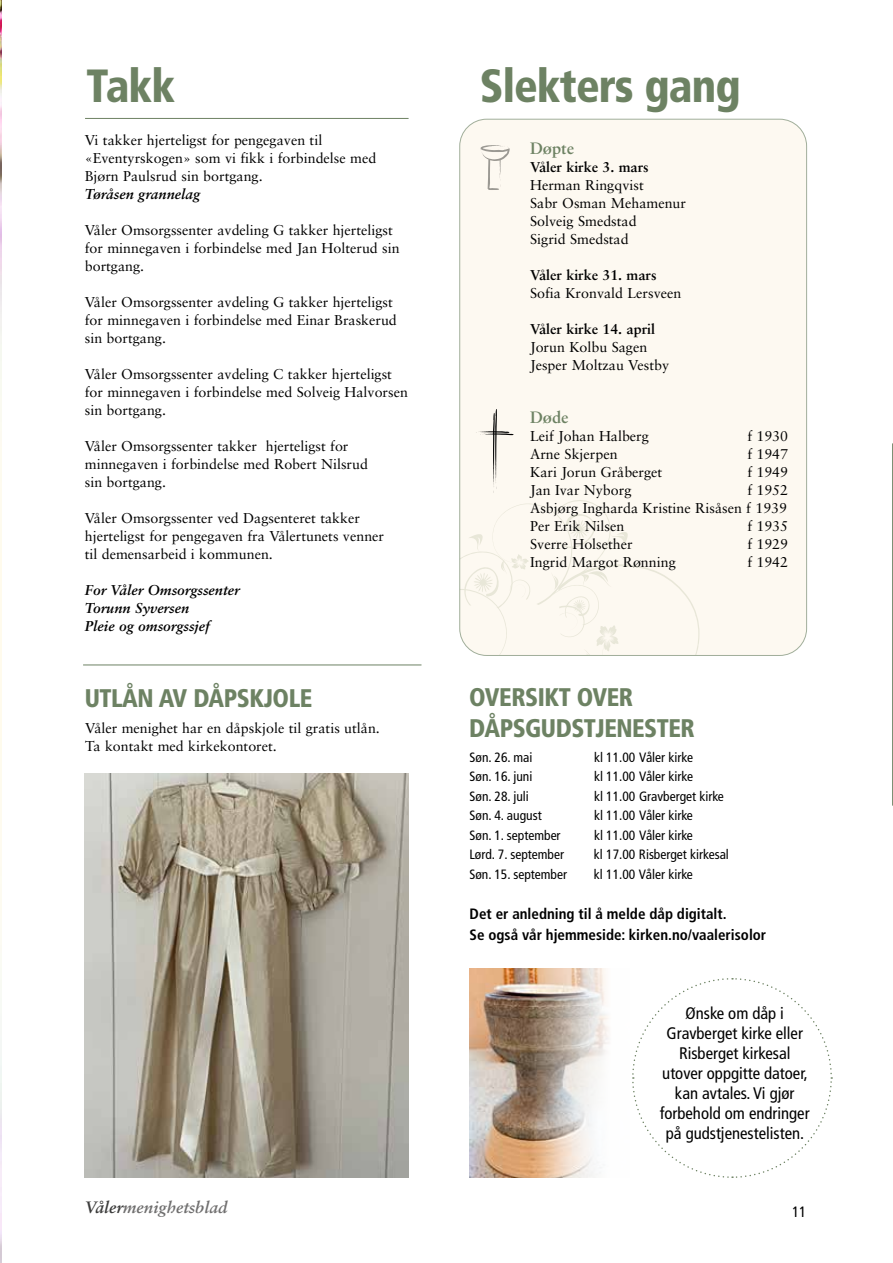
<style>
.page{position:relative;width:893px;height:1263px;background:#fff}
.page>*{position:absolute;margin:0;border:0;box-sizing:border-box;transform-origin:0 0}
.t1{font:900 condensed 46.5px "Frutiger LT Std";letter-spacing:-.02em;color:#6d8263;scale:.95 1}
.t2{font:900 condensed 25.5px/30.6px "Frutiger LT Std";letter-spacing:-.02em;color:#6d8263;scale:.95 1}
.t3{font:condensed 16.8px/20.1px "Frutiger LT Std";color:#000;text-align:center}
.t4{font:italic 700 16.5px "Sabon LT Std";color:#706f6f}
.t5{font:700 16.5px "Sabon LT Pro";color:#6d8263}
.t6{font:700 condensed 15px/21px "Frutiger LT Std";color:#000}
.t7{font:condensed 15px "Frutiger LT Std";color:#000}
.t8{font:14.25px/18px "Sabon LT Pro";color:#000}
.t9{font:italic 700 14.25px/18px "Sabon LT Pro";color:#000}
.t10{font:700 14.25px "Sabon LT Pro";color:#000}
.t11{font:condensed 13.5px "Frutiger LT Std";color:#000}
.s1{color:#3c3c3b}
</style>
<div class="page">
<hr style="left:0;top:0;width:1px;height:1263px;background:#fffbed">
<div style="left:460px;top:119px;width:347px;height:536px;background:#fdf9f1;border-radius:27px"></div>
<hr style="left:85px;top:118px;width:324px;height:1px;background:#6d8263">
<svg style="left:481px;top:145px;width:29px;height:45px"></svg>
<svg style="left:460px;top:409px;width:240px;height:246px"></svg>
<img style="left:470px;top:968px;width:139px;height:210px">
<svg style="left:632px;top:978px;width:201px;height:200px"></svg>
<img style="left:85px;top:774px;width:323px;height:404px">
<hr style="left:892px;top:443px;width:1px;height:363px;background:#6d8263">
<hr style="left:83px;top:665px;width:338px;height:1px;background:#6d8263">
<img style="left:0;top:0;width:1px;height:336px">
<img style="left:0;top:1040px;width:1px;height:223px">
<h1 class="t1" style="left:87px;top:58px;width:95px">Takk</h1>
<p class="t8" style="left:85px;top:131px;width:293px">Vi takker hjerteligst for pengegaven til «Eventyrskogen» som vi fikk i forbindelse med<br>Bjørn Paulsrud sin bortgang.</p>
<p class="t9" style="left:85px;top:185px;width:117px">Tøråsen grannelag</p>
<p class="t8" style="left:85px;top:221px;width:316px">Våler Omsorgssenter avdeling G takker hjerteligst for minnegaven i forbindelse med Jan Holterud sin bortgang.</p>
<p class="t8" style="left:85px;top:293px;width:313px">Våler Omsorgssenter avdeling G takker hjerteligst for minnegaven i forbindelse med Einar Braskerud sin bortgang.</p>
<p class="t8" style="left:85px;top:365px;width:325px">Våler Omsorgssenter avdeling C takker hjerteligst for minnegaven i forbindelse med Solveig Halvorsen sin bortgang.</p>
<p class="t8" style="left:85px;top:437px;width:285px">Våler Omsorgssenter takker hjerteligst for minnegaven i forbindelse med Robert Nilsrud sin bortgang.</p>
<p class="t8" style="left:85px;top:509px;width:301px">Våler Omsorgssenter ved Dagsenteret takker hjerteligst for pengegaven fra Vålertunets venner til demensarbeid i kommunen.</p>
<p class="t9" style="left:85px;top:581px;width:156px">For Våler Omsorgssenter<br>Torunn Syversen<br>Pleie og omsorgssjef</p>
<h2 class="t2" style="left:85px;top:683px;width:241px">UTLÅN AV DÅPSKJOLE</h2>
<p class="t8" style="left:85px;top:718px;width:296px">Våler menighet har en dåpskjole til gratis utlån.<br>Ta kontakt med kirkekontoret.</p>
<h1 class="t1" style="left:480px;top:58px;width:276px">Slekters gang</h1>
<p class="t5" style="left:530px;top:138px;width:46px">Døpte</p>
<p class="t10" style="left:530px;top:158px;width:120px">Våler kirke 3. mars</p>
<p class="t8" style="left:530px;top:176px;width:157px">Herman Ringqvist<br>Sabr Osman Mehamenur<br>Solveig Smedstad<br>Sigrid Smedstad</p>
<p class="t10" style="left:530px;top:266px;width:128px">Våler kirke 31. mars</p>
<p class="t8" style="left:530px;top:284px;width:153px">Sofia Kronvald Lersveen</p>
<p class="t10" style="left:530px;top:320px;width:127px">Våler kirke 14. april</p>
<p class="t8" style="left:530px;top:338px;width:141px">Jorun Kolbu Sagen<br>Jesper Moltzau Vestby</p>
<p class="t5" style="left:530px;top:407px;width:40px">Døde</p>
<p class="t8" style="left:530px;top:427px;width:120px">Leif Johan Halberg</p>
<p class="t8" style="left:747px;top:427px;width:42px">f 1930</p>
<p class="t8" style="left:530px;top:445px;width:89px">Arne Skjerpen</p>
<p class="t8" style="left:747px;top:445px;width:42px">f 1947</p>
<p class="t8" style="left:530px;top:463px;width:134px">Kari Jorun Gråberget</p>
<p class="t8" style="left:747px;top:463px;width:42px">f 1949</p>
<p class="t8" style="left:530px;top:481px;width:103px">Jan Ivar Nyborg</p>
<p class="t8" style="left:530px;top:481px;width:259px;text-align:justify;text-indent:217px">f 1952<br>Asbjørg Ingharda Kristine Risåsen f 1939<br>Per Erik Nilsen</p>
<p class="t8" style="left:747px;top:517px;width:42px">f 1935</p>
<p class="t8" style="left:530px;top:535px;width:104px">Sverre Holsether</p>
<p class="t8" style="left:747px;top:535px;width:42px">f 1929</p>
<p class="t8" style="left:530px;top:553px;width:147px">Ingrid Margot Rønning</p>
<p class="t8" style="left:747px;top:553px;width:42px">f 1942</p>
<h2 class="t2" style="left:469px;top:682px;width:239px">OVERSIKT OVER<br>DÅPSGUDSTJENESTER</h2>
<p class="t11" style="left:470px;top:749px;width:64px">Søn. 26. mai</p>
<p class="t11" style="left:594px;top:749px;width:100px">kl 11.00 Våler kirke</p>
<p class="t11" style="left:469px;top:768px;width:64px">Søn. 16. juni</p>
<p class="t11" style="left:594px;top:768px;width:100px">kl 11.00 Våler kirke</p>
<p class="t11" style="left:469px;top:788px;width:61px">Søn. 28. juli</p>
<p class="t11" style="left:594px;top:788px;width:131px">kl 11.00 Gravberget kirke</p>
<p class="t11" style="left:469px;top:807px;width:74px">Søn. 4. august</p>
<p class="t11" style="left:594px;top:807px;width:100px">kl 11.00 Våler kirke</p>
<p class="t11" style="left:469px;top:827px;width:93px">Søn. 1. september</p>
<p class="t11" style="left:594px;top:827px;width:100px">kl 11.00 Våler kirke</p>
<p class="t11" style="left:469px;top:846px;width:96px">Lørd. 7. september</p>
<p class="t11" style="left:594px;top:846px;width:136px">kl 17.00 Risberget kirkesal</p>
<p class="t11" style="left:469px;top:866px;width:99px">Søn. 15. september</p>
<p class="t11" style="left:594px;top:866px;width:100px">kl 11.00 Våler kirke</p>
<p class="t6" style="left:470px;top:903px;width:298px">Det er anledning til å melde dåp digitalt.<br>Se også vår hjemmeside: kirken.no/vaalerisolor</p>
<p class="t3" style="left:660px;top:1003px;width:151px">Ønske om dåp i<br>Gravberget kirke eller<br>Risberget kirkesal utover oppgitte datoer, kan avtales. Vi gjør forbehold om endringer på gudstjenestelisten.</p>
<p class="t4" style="left:85px;top:1198px;width:144px"><span class="s1">Våler</span>menighetsblad</p>
<p class="t7" style="left:792px;top:1203px;width:16px">11</p>
</div>
